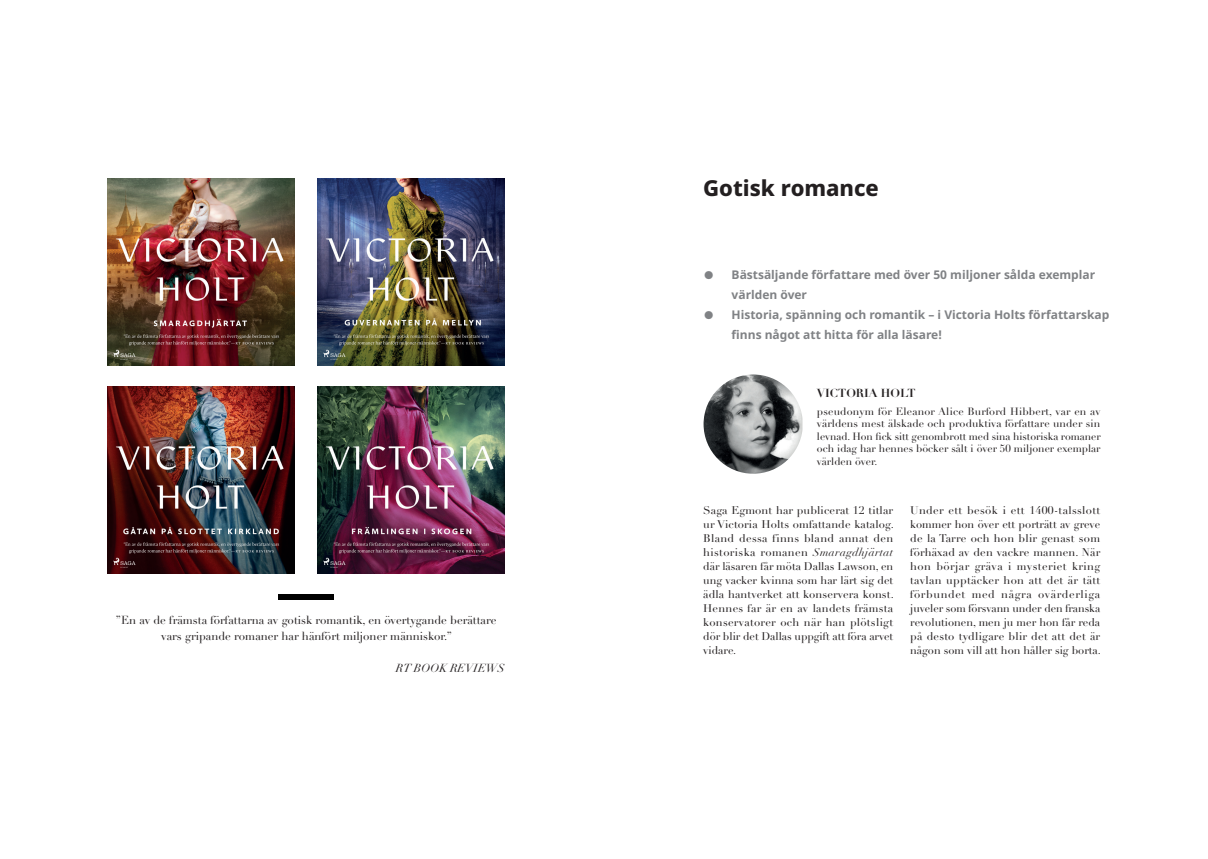
<style>
.page{position:relative;width:1208px;height:859px;background:#fff}
.page>*{position:absolute;margin:0;border:0;box-sizing:border-box;transform-origin:0 0}
.t1{font:800 22px "Noto Sans";color:#231f20}
.t2{font:700 12px/20px "Noto Sans";color:#808285}
.t3{font:11.5px/16px "Didot LT Pro";color:#231f20;text-align:center}
.t4{font:italic 11.5px "Didot LT Pro";color:#231f20}
.t5{font:700 11.5px "Didot LT Pro";color:#231f20}
.t6{font:11px/14px "Didot LT Pro";color:#231f20;text-align:justify}
.t7{font:10.5px/12.6px "Didot LT Pro";color:#231f20;text-align:justify}
.s1{font-family:"Depot New";font-weight:400}
.s2{font-style:italic}
</style>
<div class="page">
<div style="left:278px;top:594px;width:56px;height:6px;background:#000"></div>
<img style="left:108px;top:179px;width:187px;height:187px">
<img style="left:317px;top:179px;width:188px;height:187px">
<img style="left:108px;top:386px;width:187px;height:187px">
<img style="left:317px;top:386px;width:188px;height:187px">
<img style="left:703px;top:374px;width:99px;height:100px">
<p class="t3" style="left:116px;top:612px;width:382px">”En av de främsta författarna av gotisk romantik, en övertygande berättare vars gripande romaner har hänfört miljoner människor.”</p>
<p class="t4" style="left:396px;top:661px;width:110px">RT BOOK REVIEWS</p>
<h1 class="t1" style="left:703px;top:176px;width:177px">Gotisk romance</h1>
<p class="t2" style="left:731px;top:265px;width:365px;text-indent:-27px"><span class="s1">●</span> Bästsäljande författare med över 50 miljoner sålda exemplar världen över</p>
<p class="t2" style="left:731px;top:305px;width:379px;text-indent:-27px"><span class="s1">●</span> Historia, spänning och romantik – i Victoria Holts författarskap finns något att hitta för alla läsare!</p>
<p class="t5" style="left:817px;top:386px;width:100px">VICTORIA HOLT</p>
<p class="t7" style="left:817px;top:405px;width:285px">pseudonym för Eleanor Alice Burford Hibbert, var en av världens mest älskade och produktiva författare under sin levnad. Hon fick sitt genombrott med sina historiska romaner och idag har hennes böcker sålt i över 50 miljoner exemplar världen över.</p>
<p class="t6" style="left:703px;top:503px;width:192px">Saga Egmont har publicerat 12 titlar ur Victoria Holts omfattande katalog.<br>Bland dessa finns bland annat den historiska romanen <span class="s2">Smaragdhjärtat </span>där läsaren får möta Dallas Lawson, en ung vacker kvinna som har lärt sig det ädla hantverket att konservera konst.<br>Hennes far är en av landets främsta konservatorer och när han plötsligt dör blir det Dallas uppgift att föra arvet vidare.</p>
<p class="t6" style="left:910px;top:503px;width:192px">Under ett besök i ett 1400-talsslott kommer hon över ett porträtt av greve de la Tarre och hon blir genast som förhäxad av den vackre mannen. När hon börjar gräva i mysteriet kring tavlan upptäcker hon att det är tätt förbundet med några ovärderliga juveler som försvann under den franska revolutionen, men ju mer hon får reda på desto tydligare blir det att det är någon som vill att hon håller sig borta.</p>
</div>
